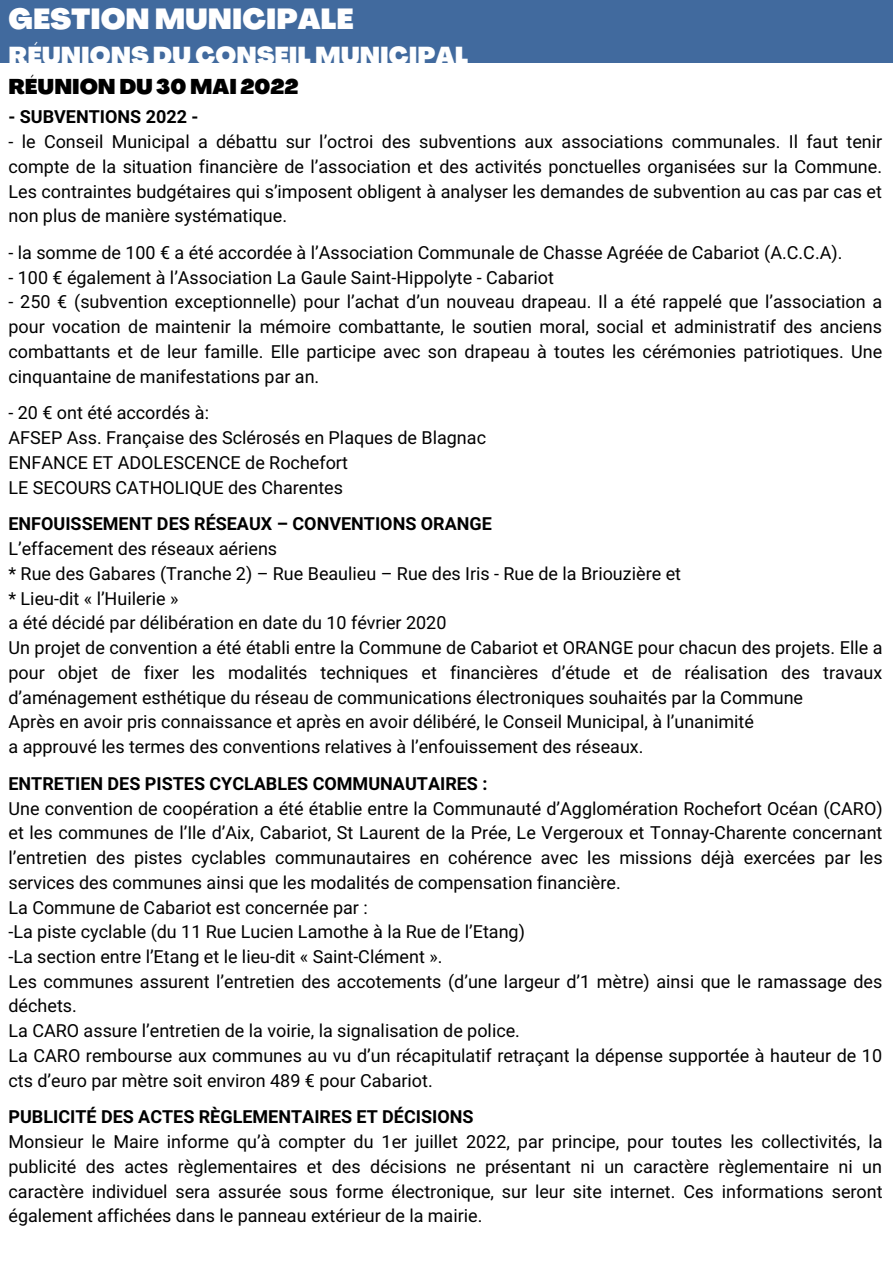
<style>
.page{position:relative;width:893px;height:1264px;background:#fff}
.page>*{position:absolute;margin:0;border:0;box-sizing:border-box;transform-origin:0 0}
.t1{font:900 28.5px "Agrandir";color:#fff}
.t2{font:900 24px "Agrandir";color:#fff}
.t3{font:900 21px "Agrandir";color:#000}
.t4{font:18px/24.8px "Araboto";color:#000;text-align:justify}
.t5{font:700 18px "Araboto";color:#000}
</style>
<div class="page">
<div style="left:0;top:0;width:892px;height:63px;background:#416a9e"></div>
<h1 class="t1" style="left:8px;top:7px;width:346px">GESTION MUNICIPALE</h1>
<h2 class="t2" style="left:8px;top:46px;width:461px">RÉUNIONS DU CONSEIL MUNICIPAL</h2>
<p class="t3" style="left:8px;top:78px;width:291px">RÉUNION DU 30 MAI 2022</p>
<p class="t5" style="left:8px;top:106px;width:191px">- SUBVENTIONS 2022 -</p>
<p class="t4" style="left:8px;top:130px;width:875px">- le Conseil Municipal a débattu sur l’octroi des subventions aux associations communales. Il faut tenir compte de la situation financière de l’association et des activités ponctuelles organisées sur la Commune.<br>Les contraintes budgétaires qui s’imposent obligent à analyser les demandes de subvention au cas par cas et non plus de manière systématique.</p>
<p class="t4" style="left:8px;top:241px;width:835px">- la somme de 100 € a été accordée à l’Association Communale de Chasse Agréée de Cabariot (A.C.C.A).</p>
<p class="t4" style="left:8px;top:266px;width:547px">- 100 € également à l’Association La Gaule Saint-Hippolyte - Cabariot</p>
<p class="t4" style="left:8px;top:290px;width:875px">- 250 € (subvention exceptionnelle) pour l’achat d’un nouveau drapeau. Il a été rappelé que l’association a pour vocation de maintenir la mémoire combattante, le soutien moral, social et administratif des anciens combattants et de leur famille. Elle participe avec son drapeau à toutes les cérémonies patriotiques. Une cinquantaine de manifestations par an.</p>
<p class="t4" style="left:8px;top:401px;width:479px;text-align:left">- 20 € ont été accordés à:<br>AFSEP Ass. Française des Sclérosés en Plaques de Blagnac ENFANCE ET ADOLESCENCE de Rochefort<br>LE SECOURS CATHOLIQUE des Charentes</p>
<p class="t5" style="left:8px;top:513px;width:485px">ENFOUISSEMENT DES RÉSEAUX – CONVENTIONS ORANGE</p>
<p class="t4" style="left:8px;top:537px;width:875px;text-align:left">L’effacement des réseaux aériens<br>* Rue des Gabares (Tranche 2) – Rue Beaulieu – Rue des Iris - Rue de la Briouzière et<br>* Lieu-dit « l’Huilerie »<br>a été décidé par délibération en date du 10 février 2020<br>Un projet de convention a été établi entre la Commune de Cabariot et ORANGE pour chacun des projets. Elle a pour objet de fixer les modalités techniques et financières d’étude et de réalisation des travaux d’aménagement esthétique du réseau de communications électroniques souhaités par la Commune<br>Après en avoir pris connaissance et après en avoir délibéré, le Conseil Municipal, à l’unanimité<br>a approuvé les termes des conventions relatives à l’enfouissement des réseaux.</p>
<p class="t5" style="left:8px;top:773px;width:480px">ENTRETIEN DES PISTES CYCLABLES COMMUNAUTAIRES :</p>
<p class="t4" style="left:8px;top:796px;width:875px;text-align:left">Une convention de coopération a été établie entre la Communauté d’Agglomération Rochefort Océan (CARO) et les communes de l’Ile d’Aix, Cabariot, St Laurent de la Prée, Le Vergeroux et Tonnay-Charente concernant l’entretien des pistes cyclables communautaires en cohérence avec les missions déjà exercées par les services des communes ainsi que les modalités de compensation financière.<br>La Commune de Cabariot est concernée par :<br>-La piste cyclable (du 11 Rue Lucien Lamothe à la Rue de l’Etang)<br>-La section entre l’Etang et le lieu-dit « Saint-Clément ».<br>Les communes assurent l’entretien des accotements (d’une largeur d’1 mètre) ainsi que le ramassage des déchets.<br>La CARO assure l’entretien de la voirie, la signalisation de police.<br>La CARO rembourse aux communes au vu d’un récapitulatif retraçant la dépense supportée à hauteur de 10 cts d’euro par mètre soit environ 489 € pour Cabariot.</p>
<p class="t5" style="left:8px;top:1106px;width:466px">PUBLICITÉ DES ACTES RÈGLEMENTAIRES ET DÉCISIONS</p>
<p class="t4" style="left:8px;top:1130px;width:875px">Monsieur le Maire informe qu’à compter du 1er juillet 2022, par principe, pour toutes les collectivités, la publicité des actes règlementaires et des décisions ne présentant ni un caractère règlementaire ni un caractère individuel sera assurée sous forme électronique, sur leur site internet. Ces informations seront également affichées dans le panneau extérieur de la mairie.</p>
</div>
